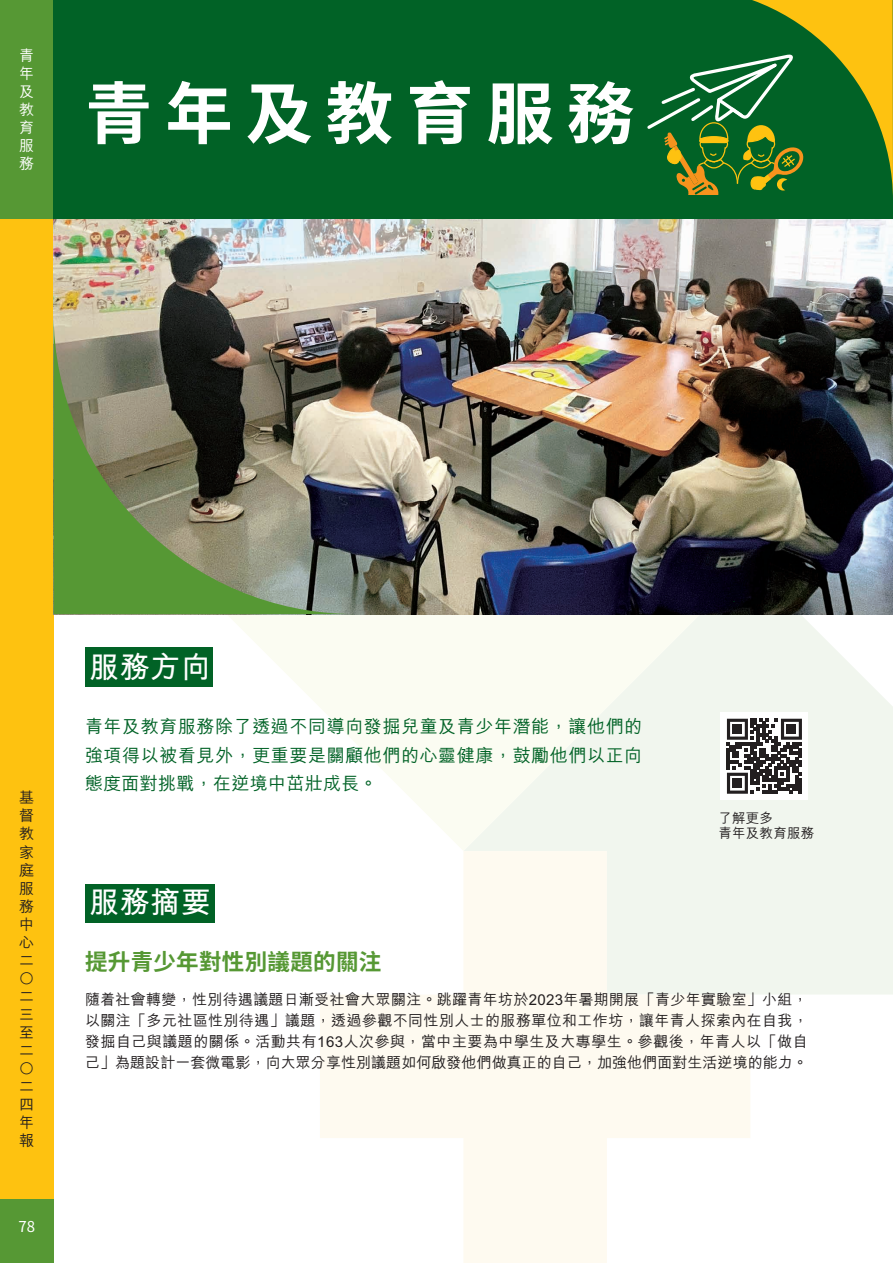
<style>
.page{position:relative;width:893px;height:1263px;background:#fff}
.page>*{position:absolute;margin:0;border:0;box-sizing:border-box;transform-origin:0 0}
.t1{font:700 67.5px "Noto Sans CJ Ksc";letter-spacing:.19em;color:#fff}
.t2{font:700 30px "M Hei HK";letter-spacing:.015em;color:#fff}
.t3{font:700 22.5px "Noto Sans TC";letter-spacing:.015em;color:#569834}
.t4{font:500 18px/28.5px "M Hei HK";letter-spacing:.035em;color:#016226;text-align:justify}
.t5{font:500 15px/18px "M Hei HK";letter-spacing:.005em;color:#231f20;text-align:justify}
.t6{font:500 15px/18px "M Hei HK";color:#fff;text-align:justify}
.t7{font:15px "Noto Sans CJ Ksc";color:#fff}
.t8{font:500 13.5px/15px "M Hei HK";letter-spacing:.015em;color:#231f20}
</style>
<div class="page">
<div style="left:0;top:0;width:54px;height:1263px;background:#fec210"></div>
<div style="left:0;top:0;width:54px;height:219px;background:#569834"></div>
<div style="left:0;top:1199px;width:54px;height:64px;background:#569834"></div>
<svg style="left:750px;top:614px;width:143px;height:380px;background:#f1f6ee"></svg>
<svg style="left:176px;top:614px;width:574px;height:237px"></svg>
<svg style="left:320px;top:851px;width:430px;height:412px;fill:#fefaf0"></svg>
<div style="left:85px;top:884px;width:130px;height:38px;background:#016226"></div>
<div style="left:85px;top:647px;width:128px;height:39px;background:#016226"></div>
<div style="left:54px;top:0;width:839px;height:219px;background:#016226"></div>
<img style="left:54px;top:219px;width:839px;height:395px">
<div style="left:721px;top:713px;width:87px;height:87px;background:#fff"></div>
<svg style="left:727px;top:719px;width:75px;height:75px"></svg>
<div style="left:733px;top:725px;width:9px;height:9px;background:#231f20"></div>
<div style="left:787px;top:725px;width:9px;height:9px;background:#231f20"></div>
<div style="left:733px;top:779px;width:9px;height:9px;background:#231f20"></div>
<svg style="left:647px;top:0;width:246px;height:196px"></svg>
<img style="left:54px;top:312px;width:301px;height:302px">
<p class="t6" style="left:19px;top:45px;width:16px">青年及教育服務</p>
<h1 class="t1" style="left:85px;top:75px;width:551px">青年及教育服務</h1>
<p class="t5" style="left:19px;top:788px;width:16px">基督教家庭服務中心二○二三至二○二四年報</p>
<p class="t7" style="left:19px;top:1218px;width:18px">78</p>
<h2 class="t2" style="left:89px;top:645px;width:123px">服務方向</h2>
<p class="t4" style="left:85px;top:711px;width:559px">青年及教育服務除了透過不同導向發掘兒童及青少年潛能，讓他們的強項得以被看見外，更重要是關顧他們的心靈健康，鼓勵他們以正向態度面對挑戰，在逆境中茁壯成長。</p>
<h2 class="t2" style="left:89px;top:881px;width:123px">服務摘要</h2>
<p class="t8" style="left:718px;top:809px;width:97px">了解更多<br>青年及教育服務</p>
<h3 class="t3" style="left:85px;top:949px;width:298px">提升青少年對性別議題的關注</h3>
<p class="t5" style="left:85px;top:987px;width:724px;line-height:21px">隨着社會轉變，性別待遇議題日漸受社會大眾關注。跳躍青年坊於2023年暑期開展「青少年實驗室」小組，以關注「多元社區性別待遇」議題，透過參觀不同性別人士的服務單位和工作坊，讓年青人探索內在自我，發掘自己與議題的關係。活動共有163人次參與，當中主要為中學生及大專學生。參觀後，年青人以「做自己」為題設計一套微電影，向大眾分享性別議題如何啟發他們做真正的自己，加強他們面對生活逆境的能力。</p>
</div>
